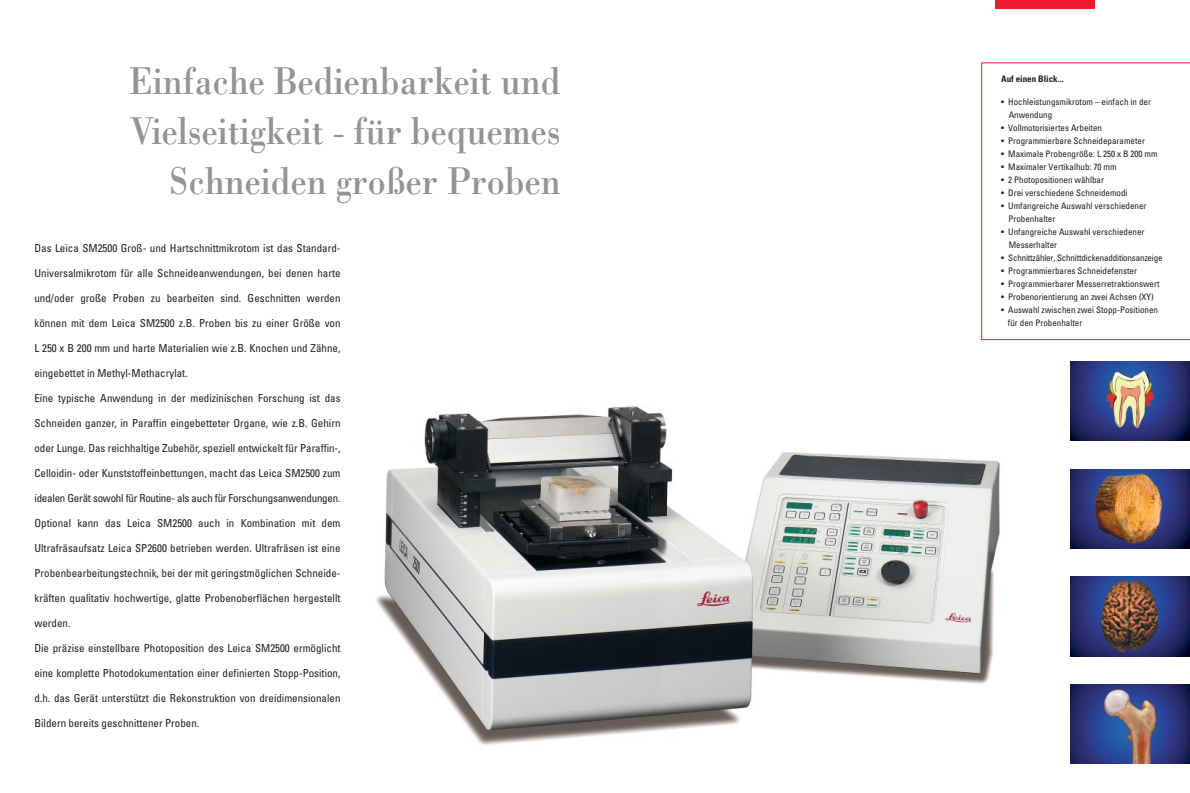
<style>
.page{position:relative;width:1190px;height:793px;background:#fff}
.page>*{position:absolute;margin:0;border:0;box-sizing:border-box;transform-origin:0 0}
.t1{font:40px/50px "Leicana";color:#939497;text-align:right}
.t2{font:condensed 11px "Univers";color:#231f1f}
.t3{font:condensed 11px "Univers";letter-spacing:-.02em;color:#231f1f}
.t4{font:condensed 9px/13px "Univers";color:#231f1f}
.t5{font:condensed 9px "Univers";letter-spacing:-.02em;color:#231f1f}
.t6{font:700 condensed 9px "Univers";color:#231f1f}
</style>
<div class="page">
<img style="left:376px;top:405px;width:624px;height:340px">
<img style="left:1071px;top:361px;width:119px;height:80px">
<img style="left:1071px;top:469px;width:119px;height:79px">
<img style="left:1071px;top:577px;width:119px;height:79px">
<img style="left:1071px;top:685px;width:119px;height:79px">
<div style="left:995px;top:0;width:100px;height:8px;background:#ee1b2e"></div>
<svg style="left:981px;top:62px;width:209px;height:278px"></svg>
<h1 class="t1" style="left:129px;top:60px;width:433px">Einfache Bedienbarkeit und<br>Vielseitigkeit - für bequemes<br>Schneiden großer Proben</h1>
<p class="t6" style="left:1001px;top:76px;width:64px">Auf einen Blick...</p>
<p class="t4" style="left:1009px;top:96px;width:144px;text-indent:-8px">• Hochleistungsmikrotom – einfach in der<br>Anwendung</p>
<p class="t4" style="left:1001px;top:122px;width:102px">• Vollmotorisiertes Arbeiten</p>
<p class="t4" style="left:1001px;top:135px;width:145px">• Programmierbare Schneideparameter</p>
<p class="t4" style="left:1001px;top:148px;width:158px">• Maximale Probengröße: L 250 x B 200 mm</p>
<p class="t4" style="left:1001px;top:161px;width:117px">• Maximaler Vertikalhub: 70 mm</p>
<p class="t4" style="left:1001px;top:174px;width:104px">• 2 Photopositionen wählbar</p>
<p class="t4" style="left:1001px;top:187px;width:128px">• Drei verschiedene Schneidemodi</p>
<p class="t4" style="left:1008px;top:200px;width:140px;text-indent:-7px">• Umfangreiche Auswahl verschiedener<br>Probenhalter</p>
<p class="t4" style="left:1009px;top:226px;width:137px;text-indent:-8px">• Unfangreiche Auswahl verschiedener<br>Messerhalter</p>
<p class="t5" style="left:1001px;top:255px;width:163px">• Schnittzähler, Schnittdickenadditionsanzeige</p>
<p class="t4" style="left:1001px;top:265px;width:137px">• Programmierbares Schneidefenster</p>
<p class="t4" style="left:1001px;top:278px;width:160px">• Programmierbarer Messerretraktionswert</p>
<p class="t4" style="left:1001px;top:291px;width:154px">• Probenorientierung an zwei Achsen (XY)</p>
<p class="t4" style="left:1008px;top:304px;width:152px;text-indent:-7px">• Auswahl zwischen zwei Stopp-Positionen für den Probenhalter</p>
<p class="t2" style="left:34px;top:244px;width:308px">Das Leica SM2500 Groß- und Hartschnittmikrotom ist das Standard-</p>
<p class="t2" style="left:34px;top:269px;width:308px">Universalmikrotom für alle Schneideanwendungen, bei denen harte</p>
<p class="t2" style="left:34px;top:294px;width:308px">und/oder große Proben zu bearbeiten sind. Geschnitten werden</p>
<p class="t2" style="left:34px;top:319px;width:308px">können mit dem Leica SM2500 z.B. Proben bis zu einer Größe von</p>
<p class="t2" style="left:34px;top:344px;width:308px">L 250 x B 200 mm und harte Materialien wie z.B. Knochen und Zähne,</p>
<p class="t2" style="left:34px;top:369px;width:155px">eingebettet in Methyl-Methacrylat.</p>
<p class="t2" style="left:34px;top:394px;width:308px">Eine typische Anwendung in der medizinischen Forschung ist das</p>
<p class="t2" style="left:34px;top:419px;width:308px">Schneiden ganzer, in Paraffin eingebetteter Organe, wie z.B. Gehirn</p>
<p class="t2" style="left:34px;top:444px;width:308px">oder Lunge. Das reichhaltige Zubehör, speziell entwickelt für Paraffin-,</p>
<p class="t2" style="left:34px;top:469px;width:308px">Celloidin- oder Kunststoffeinbettungen, macht das Leica SM2500 zum</p>
<p class="t3" style="left:34px;top:494px;width:308px">idealen Gerät sowohl für Routine- als auch für Forschungsanwendungen.</p>
<p class="t2" style="left:34px;top:519px;width:308px">Optional kann das Leica SM2500 auch in Kombination mit dem</p>
<p class="t2" style="left:34px;top:544px;width:308px">Ultrafräsaufsatz Leica SP2600 betrieben werden. Ultrafräsen ist eine</p>
<p class="t2" style="left:34px;top:569px;width:308px">Probenbearbeitungstechnik, bei der mit geringstmöglichen Schneide-</p>
<p class="t2" style="left:34px;top:594px;width:308px">kräften qualitativ hochwertige, glatte Probenoberflächen hergestellt</p>
<p class="t2" style="left:34px;top:619px;width:38px">werden.</p>
<p class="t2" style="left:34px;top:644px;width:308px">Die präzise einstellbare Photoposition des Leica SM2500 ermöglicht</p>
<p class="t2" style="left:34px;top:669px;width:308px">eine komplette Photodokumentation einer definierten Stopp-Position,</p>
<p class="t2" style="left:34px;top:694px;width:308px">d.h. das Gerät unterstützt die Rekonstruktion von dreidimensionalen</p>
<p class="t2" style="left:34px;top:719px;width:166px">Bildern bereits geschnittener Proben.</p>
</div>
